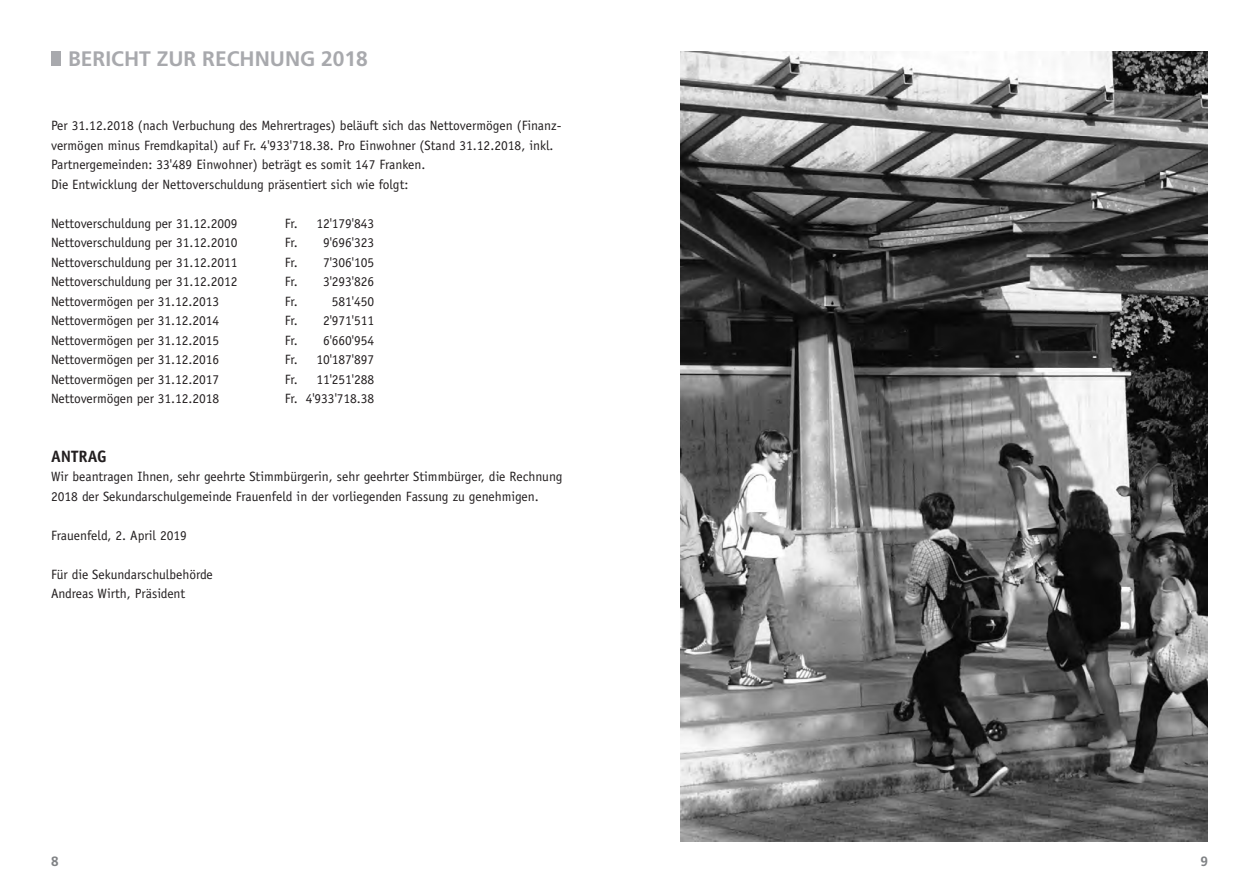
<style>
.page{position:relative;width:1259px;height:893px;background:#fff}
.page>*{position:absolute;margin:0;border:0;box-sizing:border-box;transform-origin:0 0}
.t1{font:700 21px "Frutiger";color:#a8a9ad}
.t2{font:700 16.5px "Officina Sans";color:#231f20}
.t3{font:13.5px/19.5px "Officina Sans";letter-spacing:-.005em;color:#231f20}
.t4{font:700 13.5px "Frutiger";color:#808285}
</style>
<div class="page">
<div style="left:51px;top:51px;width:9px;height:15px;background:#a8a9ad"></div>
<img style="left:680px;top:52px;width:528px;height:789px">
<h1 class="t1" style="left:68px;top:46px;width:301px">BERICHT ZUR RECHNUNG 2018</h1>
<p class="t3" style="left:51px;top:116px;width:512px">Per 31.12.2018 (nach Verbuchung des Mehrertrages) beläuft sich das Nettovermögen (Finanz - vermögen minus Fremdkapital) auf Fr. 4'933'718.38. Pro Einwohner (Stand 31.12.2018, inkl.<br>Partnergemeinden: 33'489 Einwohner) beträgt es somit 147 Franken.<br>Die Entwicklung der Nettoverschuldung präsentiert sich wie folgt:</p>
<p class="t3" style="left:51px;top:213px;width:188px">Nettoverschuldung per 31.12.2009</p>
<p class="t3" style="left:285px;top:213px;width:91px">Fr. 12'179'843</p>
<p class="t3" style="left:51px;top:233px;width:188px">Nettoverschuldung per 31.12.2010</p>
<p class="t3" style="left:285px;top:233px;width:91px">Fr. 9'696'323</p>
<p class="t3" style="left:51px;top:252px;width:188px">Nettoverschuldung per 31.12.2011</p>
<p class="t3" style="left:285px;top:252px;width:91px">Fr. 7'306'105</p>
<p class="t3" style="left:51px;top:272px;width:188px">Nettoverschuldung per 31.12.2012</p>
<p class="t3" style="left:285px;top:272px;width:91px">Fr. 3'293'826</p>
<p class="t3" style="left:51px;top:291px;width:170px">Nettovermögen per 31.12.2013</p>
<p class="t3" style="left:285px;top:291px;width:14px">Fr.</p>
<p class="t3" style="left:332px;top:291px;width:44px">581'450</p>
<p class="t3" style="left:51px;top:311px;width:170px">Nettovermögen per 31.12.2014</p>
<p class="t3" style="left:285px;top:311px;width:91px">Fr. 2'971'511</p>
<p class="t3" style="left:51px;top:330px;width:170px">Nettovermögen per 31.12.2015</p>
<p class="t3" style="left:285px;top:330px;width:91px">Fr. 6'660'954</p>
<p class="t3" style="left:51px;top:350px;width:170px">Nettovermögen per 31.12.2016</p>
<p class="t3" style="left:285px;top:350px;width:91px">Fr. 10'187'897</p>
<p class="t3" style="left:51px;top:369px;width:170px">Nettovermögen per 31.12.2017</p>
<p class="t3" style="left:285px;top:369px;width:91px">Fr. 11'251'288</p>
<p class="t3" style="left:51px;top:389px;width:170px">Nettovermögen per 31.12.2018</p>
<p class="t3" style="left:285px;top:389px;width:91px">Fr. 4'933'718.38</p>
<p class="t2" style="left:51px;top:446px;width:57px">ANTRAG</p>
<p class="t3" style="left:51px;top:467px;width:513px">Wir beantragen Ihnen, sehr geehrte Stimmbürgerin, sehr geehrter Stimmbürger, die Rechnung<br>2018 der Sekundarschulgemeinde Frauenfeld in der vorliegenden Fassung zu genehmigen.</p>
<p class="t3" style="left:51px;top:525px;width:137px">Frauenfeld, 2. April 2019</p>
<p class="t3" style="left:51px;top:564px;width:163px">Für die Sekundarschulbehörde<br>Andreas Wirth, Präsident</p>
<p class="t4" style="left:51px;top:853px;width:9px">8</p>
<p class="t4" style="left:1200px;top:853px;width:9px">9</p>
</div>
